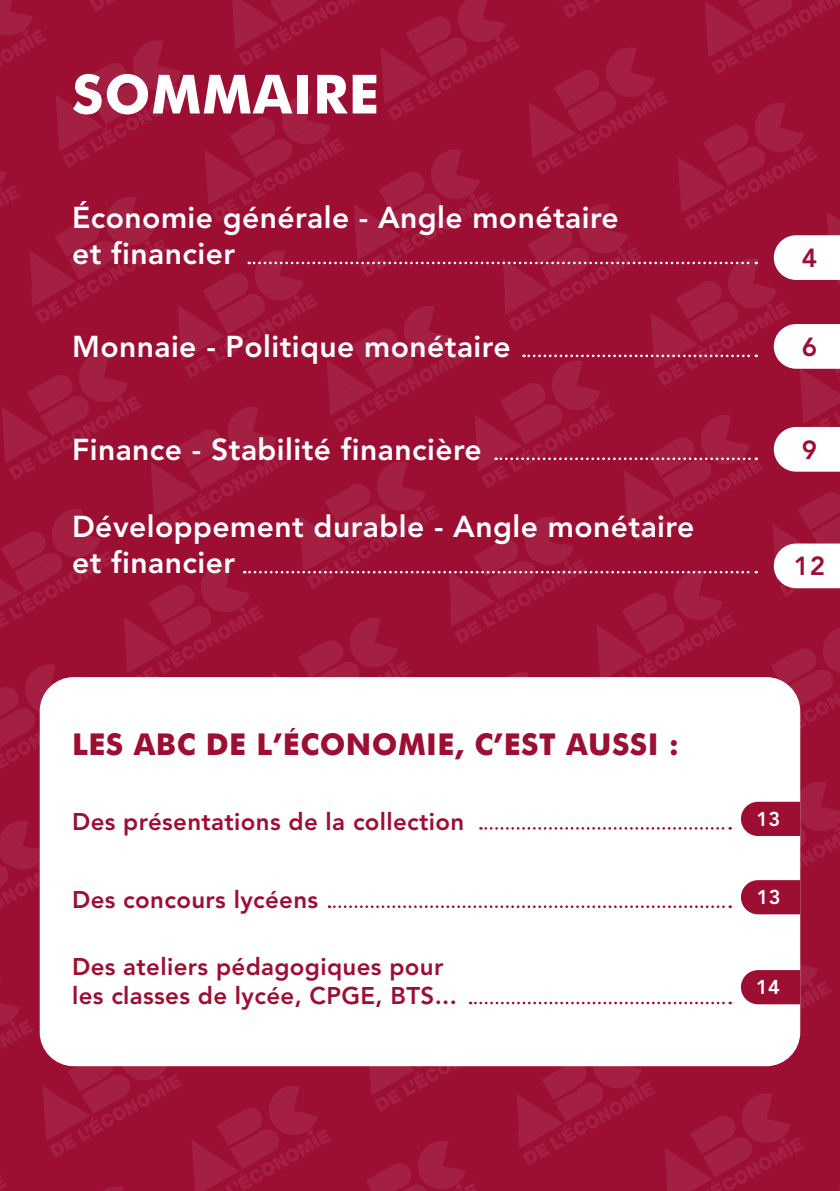
<style>
.page{position:relative;width:840px;height:1191px;background:#fff}
.page>*{position:absolute;margin:0;border:0;box-sizing:border-box;transform-origin:0 0}
.t1{font:700 54px "Futura";letter-spacing:.015em;color:#fff}
.t2{font:800 30px/36px "Avenir";letter-spacing:.015em;color:#fff}
.t3{font:700 30px "Futura";letter-spacing:.015em;color:#9d0e33}
.t4{font:800 26px "Avenir";color:#9d0e33}
.t5{font:800 24px/28.8px "Avenir";letter-spacing:.015em;color:#9d0e33}
.t6{font:800 19.8px "Avenir";color:#fff}
</style>
<div class="page">
<div style="left:0;top:0;width:839px;height:1191px;background:linear-gradient(to right,#9f1237,#9f1337)"></div>
<svg style="left:773px;top:324px;width:66px;height:45px"></svg>
<svg style="left:523px;top:354px;width:233px;height:3px"></svg>
<svg style="left:773px;top:235px;width:66px;height:45px"></svg>
<svg style="left:248px;top:262px;width:508px;height:2px"></svg>
<svg style="left:773px;top:427px;width:66px;height:45px"></svg>
<svg style="left:495px;top:457px;width:261px;height:3px"></svg>
<svg style="left:773px;top:543px;width:66px;height:45px"></svg>
<svg style="left:244px;top:571px;width:512px;height:2px"></svg>
<div style="left:40px;top:677px;width:759px;height:389px;background:#fff;border-radius:34px"></div>
<svg style="left:740px;top:801px;width:59px;height:35px;background:#a62547"></svg>
<svg style="left:480px;top:827px;width:250px;height:2px"></svg>
<svg style="left:740px;top:880px;width:59px;height:34px;background:#a42143"></svg>
<svg style="left:329px;top:905px;width:401px;height:3px"></svg>
<svg style="left:740px;top:970px;width:59px;height:34px;background:#a42143"></svg>
<svg style="left:470px;top:1001px;width:260px;height:3px"></svg>
<h1 class="t1" style="left:72px;top:55px;width:308px">SOMMAIRE</h1>
<p class="t2" style="left:72px;top:201px;width:548px">Économie générale - Angle monétaire et financier</p>
<p class="t4" style="left:801px;top:239px;width:17px">4</p>
<p class="t2" style="left:72px;top:330px;width:440px">Monnaie - Politique monétaire</p>
<p class="t4" style="left:801px;top:327px;width:17px">6</p>
<p class="t2" style="left:72px;top:433px;width:411px">Finance - Stabilité financière</p>
<p class="t4" style="left:801px;top:430px;width:17px">9</p>
<p class="t2" style="left:72px;top:510px;width:623px">Développement durable - Angle monétaire et financier</p>
<p class="t4" style="left:793px;top:547px;width:33px">12</p>
<p class="t3" style="left:72px;top:722px;width:608px">LES ABC DE L’ÉCONOMIE, C’EST AUSSI :</p>
<p class="t5" style="left:72px;top:808px;width:393px">Des présentations de la collection</p>
<p class="t6" style="left:756px;top:804px;width:25px">13</p>
<p class="t5" style="left:72px;top:886px;width:247px">Des concours lycéens</p>
<p class="t6" style="left:756px;top:882px;width:25px">13</p>
<p class="t5" style="left:72px;top:953px;width:386px">Des ateliers pédagogiques pour les classes de lycée, CPGE, BTS...</p>
<p class="t6" style="left:755px;top:972px;width:25px">14</p>
</div>
